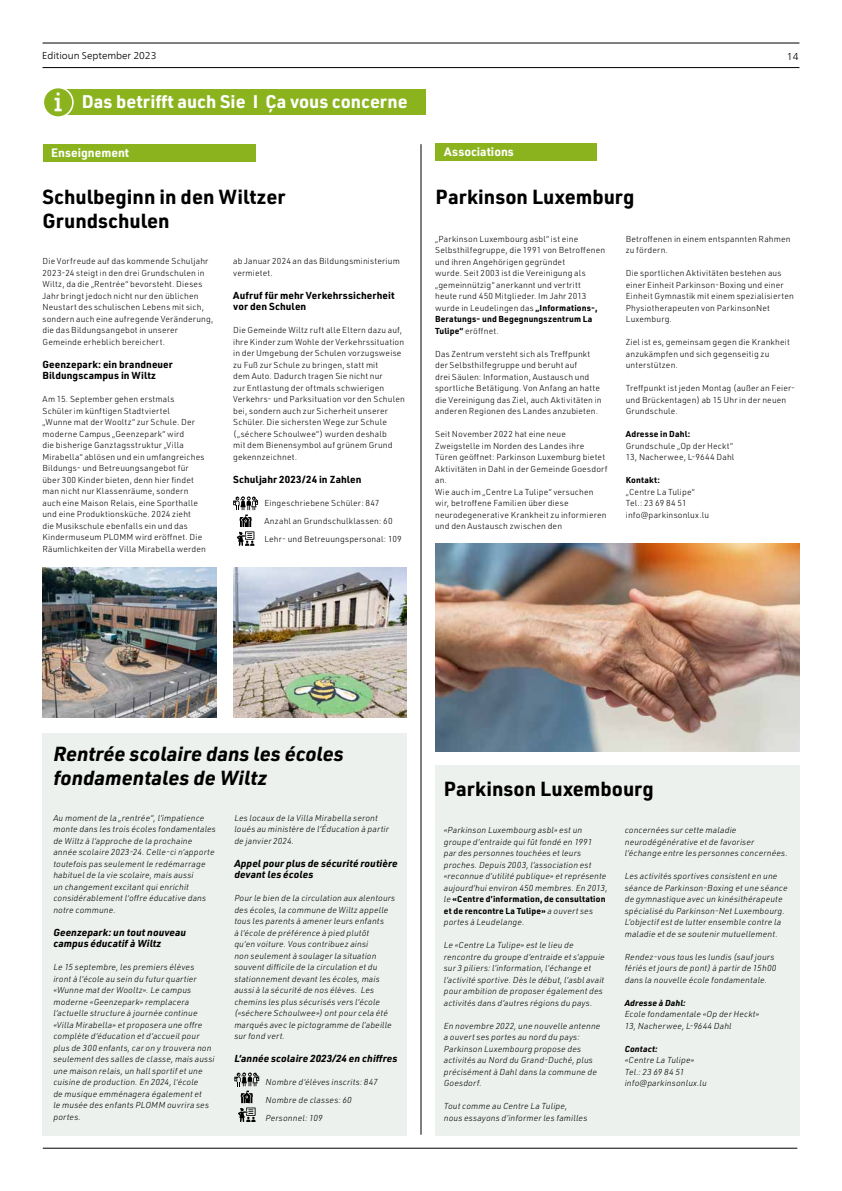
<style>
.page{position:relative;width:842px;height:1191px;background:#fff}
.page>*{position:absolute;margin:0;border:0;box-sizing:border-box;transform-origin:0 0}
.t1{font:700 20px/24px "URWDIN";color:#000}
.t2{font:italic 700 20px/24px "URWDIN";color:#000}
.t3{font:700 18px "URWDIN";color:#fff}
.t4{font:700 12px "URWDIN";color:#fff}
.t5{font:italic 700 10px/11.5px "URWDIN";letter-spacing:.005em;color:#000}
.t6{font:700 10px/11.5px "URWDIN";letter-spacing:.005em;color:#000}
.t7{font:300 10px "Frutiger Neue LT Com";color:#000}
.t8{font:italic 300 8.5px/11.5px "URWDIN";letter-spacing:.015em;color:#000}
.t9{font:300 8.5px/11.5px "URWDIN";letter-spacing:.015em;color:#000}
.t10{font:700 8.5px "URWDIN";letter-spacing:.02em;color:#000}
.t11{font:italic 700 8.5px "URWDIN";letter-spacing:.015em;color:#000}
.s1{font-weight:700}
.s2{font-weight:700;font-style:normal}
</style>
<div class="page">
<hr style="left:43px;top:43px;width:756px;height:1px;background:#000">
<hr style="left:43px;top:67px;width:756px;height:1px;background:#000">
<hr style="left:43px;top:1148px;width:754px;height:1px;background:#000">
<div style="left:66px;top:89px;width:359px;height:26px;background:#8ab31d"></div>
<div style="left:43px;top:88px;width:30px;height:29px;background:#8ab31d;border-radius:50%"></div>
<div style="left:43px;top:87px;width:31px;height:31px;border:2px solid #fff;border-radius:50%"></div>
<svg style="left:55px;top:93px;width:7px;height:18px"></svg>
<div style="left:43px;top:144px;width:212px;height:17px;background:#8ab31d"></div>
<div style="left:43px;top:733px;width:364px;height:402px;background:#edf1ed"></div>
<hr style="left:421px;top:144px;width:1px;height:990px;background:#000">
<div style="left:435px;top:765px;width:364px;height:370px;background:#edf1ed"></div>
<div style="left:436px;top:144px;width:161px;height:17px;background:#8ab31d"></div>
<img style="left:435px;top:543px;width:364px;height:209px">
<img style="left:43px;top:567px;width:173px;height:150px">
<img style="left:233px;top:567px;width:173px;height:150px">
<svg style="left:233px;top:496px;width:25px;height:50px"></svg>
<svg style="left:234px;top:1072px;width:25px;height:50px"></svg>
<p class="t7" style="left:42px;top:49px;width:116px">Editioun September 2023</p>
<p class="t7" style="left:787px;top:50px;width:13px">14</p>
<h2 class="t3" style="left:82px;top:90px;width:328px">Das betrifft auch Sie I Ça vous concerne</h2>
<h3 class="t4" style="left:51px;top:144px;width:79px">Enseignement</h3>
<h3 class="t4" style="left:444px;top:144px;width:71px">Associations</h3>
<h1 class="t1" style="left:43px;top:184px;width:244px">Schulbeginn in den Wiltzer<br>Grundschulen</h1>
<p class="t9" style="left:43px;top:255px;width:172px">Die Vorfreude auf das kommende Schuljahr 2023-24 steigt in den drei Grundschulen in Wiltz, da die „Rentrée“ bevorsteht. Dieses Jahr bringt jedoch nicht nur den üblichen Neustart des schulischen Lebens mit sich, sondern auch eine aufregende Veränderung, die das Bildungsangebot in unserer Gemeinde erheblich bereichert.</p>
<p class="t6" style="left:43px;top:358px;width:132px">Geenzepark: ein brandneuer<br>Bildungscampus in Wiltz</p>
<p class="t9" style="left:43px;top:393px;width:165px">Am 15. September gehen erstmals Schüler im künftigen Stadtviertel<br>„Wunne mat der Wooltz“ zur Schule. Der moderne Campus „Geenzepark“ wird<br>die bisherige Ganztagsstruktur „Villa Mirabella“ ablösen und ein umfangreiches Bildungs- und Betreuungsangebot für über 300 Kinder bieten, denn hier findet man nicht nur Klassenräume, sondern auch eine Maison Relais, eine Sporthalle und eine Produktionsküche. 2024 zieht<br>die Musikschule ebenfalls ein und das Kindermuseum PLOMM wird eröffnet. Die Räumlichkeiten der Villa Mirabella werden</p>
<p class="t9" style="left:233px;top:255px;width:168px">ab Januar 2024 an das Bildungsministerium vermietet.</p>
<p class="t6" style="left:233px;top:289px;width:163px">Aufruf für mehr Verkehrssicherheit vor den Schulen</p>
<p class="t9" style="left:233px;top:324px;width:173px">Die Gemeinde Wiltz ruft alle Eltern dazu auf, ihre Kinder zum Wohle der Verkehrssituation in der Umgebung der Schulen vorzugsweise zu Fuß zur Schule zu bringen, statt mit<br>dem Auto. Dadurch tragen Sie nicht nur<br>zur Entlastung der oftmals schwierigen Verkehrs- und Parksituation vor den Schulen bei, sondern auch zur Sicherheit unserer Schüler. Die sichersten Wege zur Schule („séchere Schoulwee“) wurden deshalb<br>mit dem Bienensymbol auf grünem Grund gekennzeichnet.</p>
<p class="t6" style="left:233px;top:473px;width:130px">Schuljahr 2023/24 in Zahlen</p>
<p class="t9" style="left:264px;top:493px;width:139px;line-height:18px">Eingeschriebene Schüler: 847<br>Anzahl an Grundschulklassen: 60<br>Lehr- und Betreuungspersonal: 109</p>
<h1 class="t1" style="left:436px;top:184px;width:200px">Parkinson Luxemburg</h1>
<p class="t9" style="left:435px;top:233px;width:172px">„Parkinson Luxembourg asbl“ ist eine Selbsthilfegruppe, die 1991 von Betroffenen und ihren Angehörigen gegründet<br>wurde. Seit 2003 ist die Vereinigung als „gemeinnützig“ anerkannt und vertritt heute rund 450 Mitglieder. Im Jahr 2013 wurde in Leudelingen das <span class="s1">„Informations-, Beratungs- und Begegnungszentrum La Tulipe“</span> eröffnet.</p>
<p class="t9" style="left:435px;top:348px;width:168px">Das Zentrum versteht sich als Treffpunkt der Selbsthilfegruppe und beruht auf<br>drei Säulen: Information, Austausch und sportliche Betätigung. Von Anfang an hatte die Vereinigung das Ziel, auch Aktivitäten in anderen Regionen des Landes anzubieten.</p>
<p class="t9" style="left:435px;top:428px;width:174px">Seit November 2022 hat eine neue Zweigstelle im Norden des Landes ihre Türen geöffnet: Parkinson Luxemburg bietet Aktivitäten in Dahl in der Gemeinde Goesdorf an.<br>Wie auch im „Centre La Tulipe“ versuchen wir, betroffene Familien über diese neurodegenerative Krankheit zu informieren und den Austausch zwischen den</p>
<p class="t9" style="left:626px;top:233px;width:166px">Betroffenen in einem entspannten Rahmen zu fördern.</p>
<p class="t9" style="left:626px;top:267px;width:170px">Die sportlichen Aktivitäten bestehen aus einer Einheit Parkinson-Boxing und einer Einheit Gymnastik mit einem spezialisierten Physiotherapeuten von ParkinsonNet Luxemburg.</p>
<p class="t9" style="left:626px;top:336px;width:166px">Ziel ist es, gemeinsam gegen die Krankheit anzukämpfen und sich gegenseitig zu unterstützen.</p>
<p class="t9" style="left:626px;top:382px;width:171px">Treffpunkt ist jeden Montag (außer an Feier&shy;und Brückentagen) ab 15 Uhr in der neuen<br>Grundschule.</p>
<p class="t10" style="left:626px;top:428px;width:66px">Adresse in Dahl:</p>
<p class="t9" style="left:626px;top:440px;width:110px">Grundschule „Op der Heckt“<br>13, Nacherwee, L-9644 Dahl</p>
<p class="t10" style="left:626px;top:474px;width:36px">Kontakt:</p>
<p class="t9" style="left:626px;top:486px;width:85px">„Centre La Tulipe“<br>Tel.: 23 69 84 51 info@parkinsonlux.lu</p>
<h1 class="t2" style="left:53px;top:740px;width:292px">Rentrée scolaire dans les écoles fondamentales de Wiltz</h1>
<p class="t8" style="left:53px;top:811px;width:164px">Au moment de la „rentrée“, l’impatience monte dans les trois écoles fondamentales de Wiltz à l‘approche de la prochaine année scolaire 2023-24. Celle-ci n‘apporte toutefois pas seulement le redémarrage habituel de la vie scolaire, mais aussi<br>un changement excitant qui enrichit considérablement l‘offre éducative dans notre commune.</p>
<p class="t5" style="left:53px;top:925px;width:134px">Geenzepark: un tout nouveau campus éducatif à Wiltz</p>
<p class="t8" style="left:53px;top:961px;width:163px">Le 15 septembre, les premiers élèves<br>iront à l‘école au sein du futur quartier «Wunne mat der Wooltz». Le campus moderne «Geenzepark» remplacera l‘actuelle structure à journée continue «Villa Mirabella» et proposera une offre complète d‘éducation et d‘accueil pour plus de 300 enfants, car on y trouvera non seulement des salles de classe, mais aussi une maison relais, un hall sportif et une cuisine de production. En 2024, l‘école<br>de musique emménagera également et<br>le musée des enfants PLOMM ouvrira ses portes.</p>
<p class="t8" style="left:234px;top:811px;width:156px">Les locaux de la Villa Mirabella seront loués au ministère de l‘Éducation à partir de janvier 2024.</p>
<p class="t5" style="left:234px;top:856px;width:165px">Appel pour plus de sécurité routière devant les écoles</p>
<p class="t8" style="left:234px;top:892px;width:162px">Pour le bien de la circulation aux alentours des écoles, la commune de Wiltz appelle tous les parents à amener leurs enfants<br>à l‘école de préférence à pied plutôt<br>qu‘en voiture. Vous contribuez ainsi<br>non seulement à soulager la situation souvent difficile de la circulation et du stationnement devant les écoles, mais aussi à la sécurité de nos élèves. Les chemins les plus sécurisés vers l‘école («séchere Schoulwee») ont pour cela été marqués avec le pictogramme de l’abeille sur fond vert.</p>
<p class="t5" style="left:234px;top:1052px;width:165px">L‘année scolaire 2023/24 en chiffres</p>
<p class="t8" style="left:265px;top:1072px;width:114px;line-height:18px">Nombre d‘élèves inscrits: 847<br>Nombre de classes: 60<br>Personnel: 109</p>
<h1 class="t1" style="left:444px;top:776px;width:212px">Parkinson Luxembourg</h1>
<p class="t8" style="left:444px;top:824px;width:165px">«Parkinson Luxembourg asbl» est un groupe d’entraide qui fût fondé en 1991<br>par des personnes touchées et leurs proches. Depuis 2003, l’association est «reconnue d’utilité publique» et représente aujourd’hui environ 450 membres. En 2013, le <span class="s2">«Centre d’information, de consultation et de rencontre La Tulipe»</span> a ouvert ses portes à Leudelange.</p>
<p class="t8" style="left:444px;top:939px;width:163px">Le «Centre La Tulipe» est le lieu de rencontre du groupe d’entraide et s’appuie sur 3 piliers: l’information, l’échange et l’activité sportive. Dès le début, l’asbl avait pour ambition de proposer également des activités dans d’autres régions du pays.</p>
<p class="t8" style="left:444px;top:1019px;width:158px">En novembre 2022, une nouvelle antenne a ouvert ses portes au nord du pays:<br>Parkinson Luxembourg propose des activités au Nord du Grand-Duché, plus précisément à Dahl dans la commune de<br>Goesdorf.</p>
<p class="t8" style="left:444px;top:1100px;width:145px">Tout comme au Centre La Tulipe, nous essayons d’informer les familles</p>
<p class="t8" style="left:625px;top:824px;width:164px">concernées sur cette maladie neurodégénérative et de favoriser l’échange entre les personnes concernées.</p>
<p class="t8" style="left:625px;top:870px;width:164px">Les activités sportives consistent en une séance de Parkinson-Boxing et une séance de gymnastique avec un kinésithérapeute spécialisé du Parkinson-Net Luxembourg.<br>L’objectif est de lutter ensemble contre la maladie et de se soutenir mutuellement.</p>
<p class="t8" style="left:625px;top:950px;width:153px">Rendez-vous tous les lundis (sauf jours fériés et jours de pont) à partir de 15h00 dans la nouvelle école fondamentale.</p>
<p class="t11" style="left:625px;top:996px;width:63px">Adresse à Dahl:</p>
<p class="t8" style="left:625px;top:1008px;width:136px">Ecole fondamentale «Op der Heckt»<br>13, Nacherwee, L-9644 Dahl</p>
<p class="t11" style="left:625px;top:1042px;width:34px">Contact:</p>
<p class="t8" style="left:625px;top:1054px;width:84px">«Centre La Tulipe»<br>Tel.: 23 69 84 51 info@parkinsonlux.lu</p>
</div>
